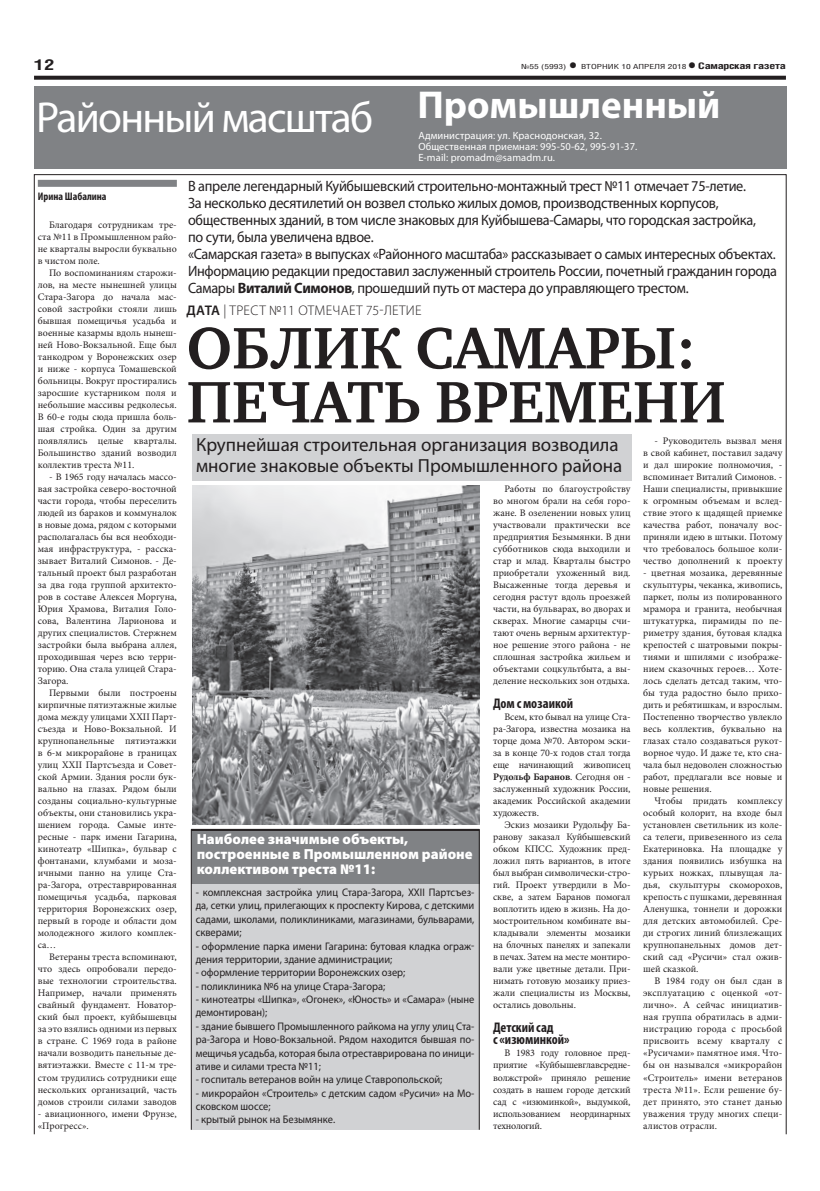
<style>
.page{position:relative;width:820px;height:1191px;background:#fff}
.page>*{position:absolute;margin:0;border:0;box-sizing:border-box;transform-origin:0 0}
.t1{font:700 60px/54px "Charter C";color:#231f20}
.t2{font:43.5px "Myriad Pro";letter-spacing:-.04em;color:#fff}
.t3{font:700 39px "Myriad Pro";color:#fff}
.t4{font:19px/21px "Myriad Pro";color:#231f20}
.t5{font:15px/17px "Myriad Pro";letter-spacing:-.02em;color:#231f20;scale:.95 1}
.t6{font:700 15px "Helios Cond";color:#231f20;scale:1.4 1}
.t7{font:900 14.6px/15.1px "Myriad Pro";color:#fff}
.t8{font:700 condensed 14px/12px "Myriad Pro";color:#231f20}
.t9{font:300 14px "Myriad Pro";letter-spacing:.02em;color:#231f20}
.t10{font:11px/13.4px "Myriad Pro";color:#231f20;scale:.95 1}
.t11{font:700 condensed 11px "Myriad Pro";color:#231f20}
.t12{font:10.5px/11px "Myriad Pro";letter-spacing:.01em;color:#fff}
.t13{font:10px/12px "Minion Pro";color:#231f20;text-align:justify}
.t14{font:700 9px "Helios Cond";letter-spacing:-.02em;color:#231f20;scale:1.4 1}
.t15{font:7px "Helios Cond";color:#231f20;scale:1.4 1}
.s1{font-weight:700;font-size:16px}
.s2{font-size:16px}
.s3{font-weight:700}
.s4{font-weight:600}
</style>
<div class="page">
<svg style="left:34px;top:76px;width:751px;height:4px;background:#322f2f"></svg>
<div style="left:34px;top:86px;width:752px;height:83px;background:#808285"></div>
<div style="left:192px;top:433px;width:439px;height:47px;background:#d1d2d4"></div>
<div style="left:38px;top:180px;width:139px;height:7px;background:#808285"></div>
<div style="left:191px;top:835px;width:288px;height:294px;background:#d1d2d4"></div>
<div style="left:191px;top:829px;width:288px;height:54px;background:#808285"></div>
<div style="left:191px;top:829px;width:288px;height:301px;border:1px solid #231f20"></div>
<img style="left:192px;top:486px;width:287px;height:338px">
<h3 class="t6" style="left:34px;top:55px;width:16px">12</h3>
<p class="t15" style="left:521px;top:63px;width:120px">№55 (5993) <span class="s1">•</span> вторник 10 апреля 2018</p>
<p class="t14" style="left:687px;top:61px;width:72px"><span class="s2">•</span> Самарская газета</p>
<h2 class="t2" style="left:36px;top:91px;width:338px">Районный масштаб</h2>
<h3 class="t3" style="left:417px;top:79px;width:304px">Промышленный</h3>
<p class="t12" style="left:418px;top:129px;width:220px">Администрация: ул. Краснодонская, 32.<br>Общественная приемная: 995-50-62, 995-91-37.<br>E-mail: promadm@samadm.ru.</p>
<p class="t11" style="left:38px;top:190px;width:70px">Ирина Шабалина</p>
<p class="t13" style="left:38px;top:219px;width:140px;text-indent:11px">Благодаря сотрудникам тре&shy;ста №11 в Промышленном райо&shy;не кварталы выросли буквально в чистом поле.</p>
<p class="t13" style="left:38px;top:267px;width:140px;text-indent:11px">По воспоминаниям старожи&shy;лов, на месте нынешней улицы Стара-Загора до начала мас&shy;совой застройки стояли лишь бывшая помещичья усадьба и военные казармы вдоль нынеш&shy;ней Ново-Вокзальной. Еще был танкодром у Воронежских озер и ниже - корпуса Томашевской больницы. Вокруг простирались заросшие кустарником поля и небольшие массивы редколесья.<br>В 60-е годы сюда пришла боль&shy;шая стройка. Один за другим появлялись целые кварталы.<br>Большинство зданий возводил коллектив треста №11.</p>
<p class="t13" style="left:38px;top:471px;width:140px;text-indent:11px">- В 1965 году началась массо&shy;вая застройка северо-восточной части города, чтобы переселить людей из бараков и коммуналок в новые дома, рядом с которыми располагалась бы вся необходи&shy;мая инфраструктура, - расска&shy;зывает Виталий Симонов. - Де&shy;тальный проект был разработан за два года группой архитекто&shy;ров в составе Алексея Моргуна, Юрия Храмова, Виталия Голо&shy;сова, Валентина Ларионова и других специалистов. Стержнем застройки была выбрана аллея, проходившая через всю терри&shy;торию. Она стала улицей Стара-Загора.</p>
<p class="t13" style="left:38px;top:687px;width:140px;text-indent:11px">Первыми были построены кирпичные пятиэтажные жилые дома между улицами XXII Парт&shy;съезда и Ново-Вокзальной. И крупнопанельные пятиэтажки в 6-м микрорайоне в границах улиц XXII Партсъезда и Совет&shy;ской Армии. Здания росли бук&shy;вально на глазах. Рядом были созданы социально-культурные объекты, они становились укра&shy;шением города. Самые инте&shy;ресные - парк имени Гагарина, кинотеатр «Шипка», бульвар с фонтанами, клумбами и моза&shy;ичными панно на улице Ста&shy;ра-Загора, отреставрированная помещичья усадьба, парковая территория Воронежских озер, первый в городе и области дом молодежного жилого комплек&shy;са…</p>
<p class="t13" style="left:38px;top:951px;width:140px;text-indent:11px">Ветераны треста вспоминают, что здесь опробовали передо&shy;вые технологии строительства.<br>Например, начали применять свайный фундамент. Новатор&shy;ский был проект, куйбышевцы за это взялись одними из первых в стране. С 1969 года в районе начали возводить панельные де&shy;вятиэтажки. Вместе с 11-м тре&shy;стом трудились сотрудники еще нескольких организаций, часть домов строили силами заводов</p>
<p class="t13" style="left:38px;top:1107px;width:140px">- авиационного, имени Фрунзе, «Прогресс».</p>
<p class="t5" style="left:188px;top:177px;width:621px">В апреле легендарный Куйбышевский строительно-монтажный трест №11 отмечает 75-летие.<br>За несколько десятилетий он возвел столько жилых домов, производственных корпусов, общественных зданий, в том числе знаковых для Куйбышева-Самары, что городская застройка,<br>по сути, была увеличена вдвое.<br>«Самарская газета» в выпусках «Районного масштаба» рассказывает о самых интересных объектах.<br>Информацию редакции предоставил заслуженный строитель России, почетный гражданин города Самары <span class="s3">Виталий Симонов</span>, прошедший путь от мастера до управляющего трестом.</p>
<h3 class="t9" style="left:186px;top:301px;width:236px"><span class="s4">Дата</span> | Трест №11 отмечает 75-летие</h3>
<h1 class="t1" style="left:186px;top:322px;width:540px">Облик Самары: печать времени</h1>
<h3 class="t4" style="left:196px;top:434px;width:428px">Крупнейшая строительная организация возводила многие знаковые объекты Промышленного района</h3>
<h3 class="t7" style="left:197px;top:831px;width:277px">Наиболее значимые объекты, построенные в Промышленном районе коллективом треста №11:</h3>
<p class="t10" style="left:196px;top:885px;width:295px;text-align:justify">- комплексная застройка улиц Стара-Загора, XXII Партсъез&shy;да, сетки улиц, прилегающих к проспекту Кирова, с детскими садами, школами, поликлиниками, магазинами, бульварами, скверами;</p>
<p class="t10" style="left:196px;top:939px;width:295px">- оформление парка имени Гагарина: бутовая кладка ограж&shy;дения территории, здание администрации;</p>
<p class="t10" style="left:196px;top:965px;width:222px">- оформление территории Воронежских озер;</p>
<p class="t10" style="left:196px;top:979px;width:201px">- поликлиника №6 на улице Стара-Загора;</p>
<p class="t10" style="left:196px;top:992px;width:295px">- кинотеатры «Шипка», «Огонек», «Юность» и «Самара» (ныне демонтирован);</p>
<p class="t10" style="left:196px;top:1019px;width:295px;text-align:justify">- здание бывшего Промышленного райкома на углу улиц Ста&shy;ра-Загора и Ново-Вокзальной. Рядом находится бывшая по&shy;мещичья усадьба, которая была отреставрирована по иници&shy;ативе и силами треста №11;</p>
<p class="t10" style="left:196px;top:1072px;width:261px">- госпиталь ветеранов войн на улице Ставропольской;</p>
<p class="t10" style="left:196px;top:1086px;width:295px">- микрорайон «Строитель» с детским садом «Русичи» на Мо&shy;сковском шоссе;</p>
<p class="t10" style="left:196px;top:1112px;width:148px">- крытый рынок на Безымянке.</p>
<p class="t13" style="left:493px;top:483px;width:139px;text-indent:11px">Работы по благоустройству во многом брали на себя горо&shy;жане. В озеленении новых улиц участвовали практически все предприятия Безымянки. В дни субботников сюда выходили и стар и млад. Кварталы быстро приобретали ухоженный вид.<br>Высаженные тогда деревья и сегодня растут вдоль проезжей части, на бульварах, во дворах и скверах. Многие самарцы счи&shy;тают очень верным архитектур&shy;ное решение этого района - не сплошная застройка жильем и объектами соцкультбыта, а вы&shy;деление нескольких зон отдыха.</p>
<h3 class="t8" style="left:493px;top:697px;width:81px">Дом с мозаикой</h3>
<p class="t13" style="left:493px;top:711px;width:139px;text-indent:11px">Всем, кто бывал на улице Ста&shy;ра-Загора, известна мозаика на торце дома №70. Автором эски&shy;за в конце 70-х годов стал тогда еще начинающий живописец <span class="s3">Рудольф Баранов</span>. Сегодня он - заслуженный художник России, академик Российской академии художеств.</p>
<p class="t13" style="left:493px;top:819px;width:139px;text-indent:11px">Эскиз мозаики Рудольфу Ба&shy;ранову заказал Куйбышевский обком КПСС. Художник пред&shy;ложил пять вариантов, в итоге был выбран символически-стро&shy;гий. Проект утвердили в Мо&shy;скве, а затем Баранов помогал воплотить идею в жизнь. На до&shy;мостроительном комбинате вы&shy;кладывали элементы мозаики на блочных панелях и запекали в печах. Затем на месте монтиро&shy;вали уже цветные детали. При&shy;нимать готовую мозаику приез&shy;жали специалисты из Москвы, остались довольны.</p>
<h3 class="t8" style="left:493px;top:1021px;width:78px">Детский сад<br>с «изюминкой»</h3>
<p class="t13" style="left:493px;top:1047px;width:139px;text-indent:11px">В 1983 году головное пред&shy;приятие «Куйбышевглавсредне&shy;волжстрой» приняло решение создать в нашем городе детский сад с «изюминкой», выдумкой, использованием неординарных технологий.</p>
<p class="t13" style="left:643px;top:435px;width:140px;text-indent:11px">- Руководитель вызвал меня в свой кабинет, поставил задачу и дал широкие полномочия, - вспоминает Виталий Симонов. - Наши специалисты, привыкшие к огромным объемам и вслед&shy;ствие этого к щадящей приемке качества работ, поначалу вос&shy;приняли идею в штыки. Потому что требовалось большое коли&shy;чество дополнений к проекту</p>
<p class="t13" style="left:643px;top:567px;width:140px">- цветная мозаика, деревянные скульптуры, чеканка, живопись, паркет, полы из полированного мрамора и гранита, необычная штукатурка, пирамиды по пе&shy;риметру здания, бутовая кладка крепостей с шатровыми покры&shy;тиями и шпилями с изображе&shy;нием сказочных героев… Хоте&shy;лось сделать детсад таким, что&shy;бы туда радостно было прихо&shy;дить и ребятишкам, и взрослым.<br>Постепенно творчество увлекло весь коллектив, буквально на глазах стало создаваться рукот&shy;ворное чудо. И даже те, кто сна&shy;чала был недоволен сложностью работ, предлагали все новые и новые решения.</p>
<p class="t13" style="left:643px;top:795px;width:140px;text-indent:11px">Чтобы придать комплексу особый колорит, на входе был установлен светильник из коле&shy;са телеги, привезенного из села Екатериновка. На площадке у здания появились избушка на курьих ножках, плывущая ла&shy;дья, скульптуры скоморохов, крепость с пушками, деревянная Аленушка, тоннели и дорожки для детских автомобилей. Сре&shy;ди строгих линий близлежащих крупнопанельных домов дет&shy;ский сад «Русичи» стал ожив&shy;шей сказкой.</p>
<p class="t13" style="left:643px;top:975px;width:140px;text-indent:11px">В 1984 году он был сдан в эксплуатацию с оценкой «от&shy;лично». А сейчас инициатив&shy;ная группа обратилась в адми&shy;нистрацию города с просьбой присвоить всему кварталу с «Русичами» памятное имя. Что&shy;бы он назывался «микрорайон «Строитель» имени ветеранов треста №11». Если решение бу&shy;дет принято, это станет данью уважения труду многих специ&shy;алистов отрасли.</p>
</div>
